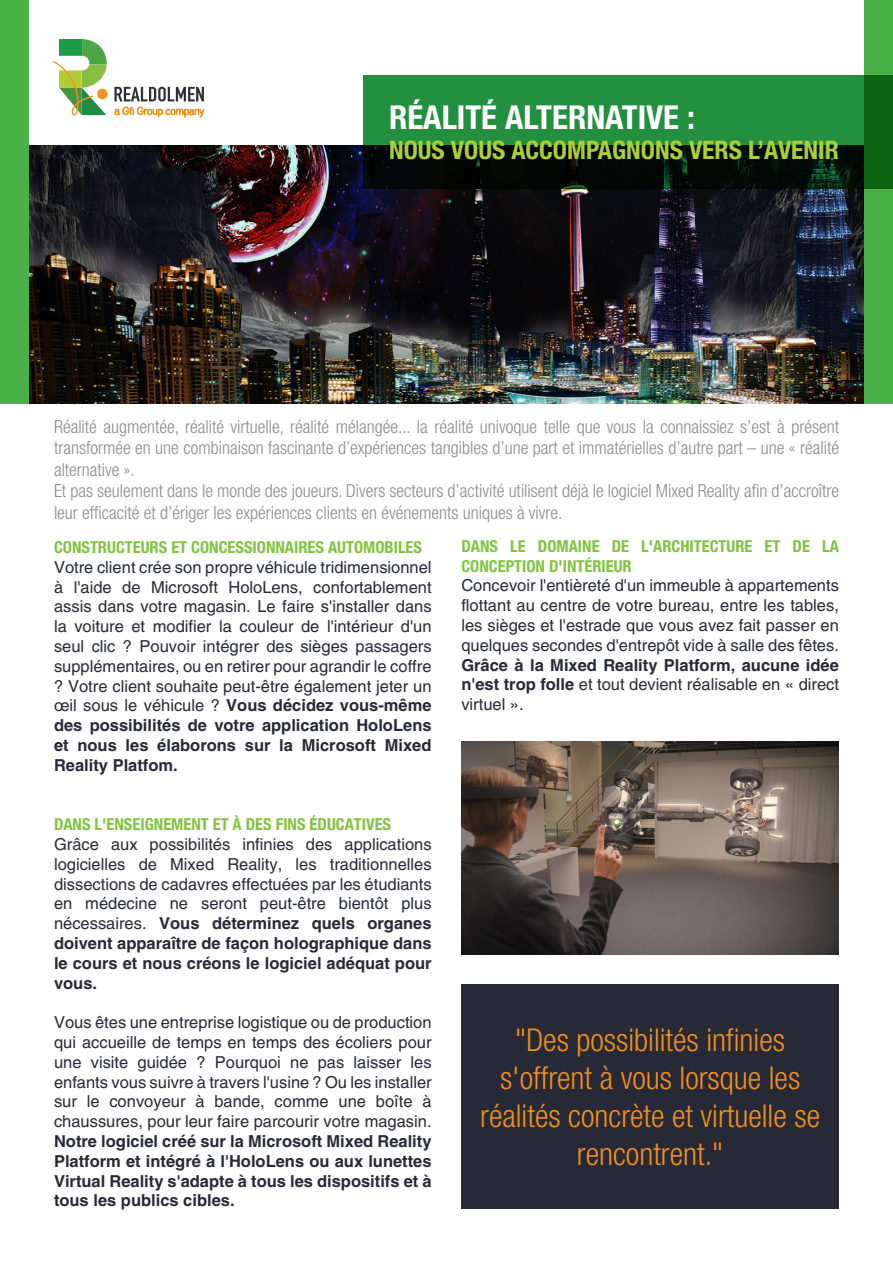
<style>
.page{position:relative;width:893px;height:1263px;background:#fff}
.page>*{position:absolute;margin:0;border:0;box-sizing:border-box;transform-origin:0 0}
.Special_title{font:700 condensed 33px "Helvetica Neue LT Std";color:#fff}
.t1{font:300 condensed 31.5px/37.8px "Helvetica Neue LT Std";color:#f2901d;text-align:center}
.Special_title-2{font:700 condensed 25.5px "Helvetica Neue LT Std";color:#abcf38}
.t2{font:300 condensed 18px/21.6px "Helvetica Neue LT Std";color:#8a8c8f;text-align:justify}
.t3{font:16.5px/19.8px "Helvetica LT Std";color:#272936;text-align:justify}
.t4{font:700 condensed 16.5px/19.8px "Helvetica Neue LT Std";color:#81c340}
.s1{font-weight:700}
</style>
<div class="page">
<div style="left:0;top:0;width:893px;height:404px;background:#4ab048"></div>
<div style="left:29px;top:0;width:835px;height:404px;background:#fff"></div>
<svg style="left:114px;top:87px;width:90px;height:30px"></svg>
<svg style="left:53px;top:39px;width:55px;height:77px"></svg>
<img style="left:29px;top:145px;width:835px;height:259px">
<svg style="left:364px;top:75px;width:529px;height:114px;background:#155d28"></svg>
<div style="left:461px;top:984px;width:378px;height:225px;background:#272936"></div>
<img style="left:461px;top:742px;width:378px;height:212px">
<p class="Special_title" style="left:389px;top:97px;width:307px">RÉALITÉ ALTERNATIVE :</p>
<p class="Special_title-2" style="left:389px;top:134px;width:451px">NOUS VOUS ACCOMPAGNONS VERS L’AVENIR</p>
<p class="t2" style="left:54px;top:415px;width:786px">Réalité augmentée, réalité virtuelle, réalité mélangée... la réalité univoque telle que vous la connaissiez s’est à présent transformée en une combinaison fascinante d’expériences tangibles d’une part et immatérielles d’autre part – une « réalité alternative ».</p>
<p class="t2" style="left:54px;top:480px;width:787px">Et pas seulement dans le monde des joueurs. Divers secteurs d’activité utilisent déjà le logiciel Mixed Reality afin d’accroître leur efficacité et d’ériger les expériences clients en événements uniques à vivre.</p>
<p class="t4" style="left:54px;top:537px;width:370px">CONSTRUCTEURS ET CONCESSIONNAIRES AUTOMOBILES</p>
<p class="t3" style="left:54px;top:557px;width:379px">Votre client crée son propre véhicule tridimensionnel à l'aide de Microsoft HoloLens, confortablement assis dans votre magasin. Le faire s'installer dans la voiture et modifier la couleur de l'intérieur d'un seul clic ? Pouvoir intégrer des sièges passagers supplémentaires, ou en retirer pour agrandir le coffre ? Votre client souhaite peut-être également jeter un œil sous le véhicule ? <span class="s1">Vous décidez vous-même des possibilités de votre application HoloLens et nous les élaborons sur la Microsoft Mixed Reality Platfom.</span></p>
<p class="t4" style="left:54px;top:814px;width:339px">DANS L'ENSEIGNEMENT ET À DES FINS ÉDUCATIVES</p>
<p class="t3" style="left:54px;top:834px;width:379px">Grâce aux possibilités infinies des applications logicielles de Mixed Reality, les traditionnelles dissections de cadavres effectuées par les étudiants en médecine ne seront peut-être bientôt plus nécessaires. <span class="s1">Vous déterminez quels organes doivent apparaître de façon holographique dans le cours et nous créons le logiciel adéquat pour vous.</span></p>
<p class="t3" style="left:54px;top:1012px;width:379px">Vous êtes une entreprise logistique ou de production qui accueille de temps en temps des écoliers pour une visite guidée ? Pourquoi ne pas laisser les enfants vous suivre à travers l'usine ? Ou les installer sur le convoyeur à bande, comme une boîte à chaussures, pour leur faire parcourir votre magasin.<br><span class="s1">Notre logiciel créé sur la Microsoft Mixed Reality Platform et intégré à l'HoloLens ou aux lunettes Virtual Reality s'adapte à tous les dispositifs et à tous les publics cibles.</span></p>
<p class="t4" style="left:461px;top:536px;width:379px">DANS LE DOMAINE DE L'ARCHITECTURE ET DE LA<br>CONCEPTION D'INTÉRIEUR</p>
<p class="t3" style="left:461px;top:576px;width:379px">Concevoir l'entièreté d'un immeuble à appartements flottant au centre de votre bureau, entre les tables, les sièges et l'estrade que vous avez fait passer en quelques secondes d'entrepôt vide à salle des fêtes.<br><span class="s1">Grâce à la Mixed Reality Platform, aucune idée n'est trop folle</span> et tout devient réalisable en « direct virtuel ».</p>
<p class="t1" style="left:480px;top:1021px;width:341px">"Des possibilités infinies s'offrent à vous lorsque les réalités concrète et virtuelle se rencontrent."</p>
</div>
